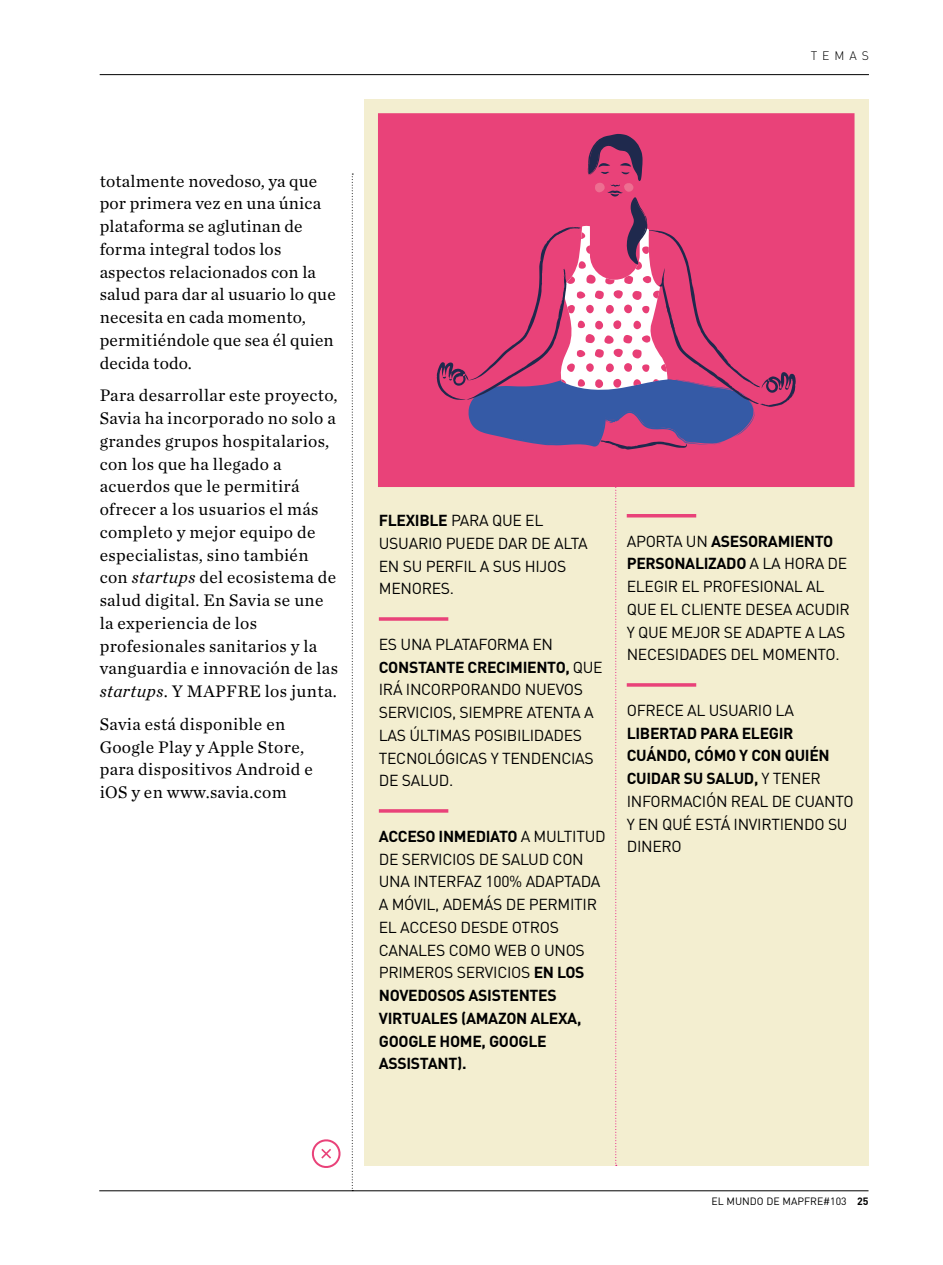
<style>
.page{position:relative;width:943px;height:1265px;background:#fff}
.page>*{position:absolute;margin:0;border:0;box-sizing:border-box;transform-origin:0 0}
.t1{font:17.5px/22.8px "Chronicle Text G1";letter-spacing:.02em;color:#000}
.t2{font:15.75px/22.8px "DIN";letter-spacing:-.02em;color:#000}
.t3{font:300 12.25px "DIN";letter-spacing:.4em;color:#000}
.t4{font:10.5px "DIN";color:#000}
.s1{font-style:italic}
.s2{font-weight:700}
</style>
<div class="page">
<div style="left:364px;top:99px;width:504px;height:1067px;background:#f3eed0"></div>
<svg style="left:379px;top:617px;width:69px;height:4px"></svg>
<svg style="left:379px;top:809px;width:69px;height:4px"></svg>
<hr style="left:626px;top:514px;width:70px;height:3px;background:#e94279">
<svg style="left:626px;top:683px;width:70px;height:4px"></svg>
<hr style="left:100px;top:74px;width:769px;height:1px;background:#000">
<hr style="left:99px;top:1190px;width:769px;height:1px;background:#000">
<svg style="left:311px;top:1139px;width:30px;height:29px"></svg>
<svg style="left:352px;top:174px;width:1px;height:1015px"></svg>
<svg style="left:615px;top:487px;width:2px;height:679px"></svg>
<div style="left:379px;top:114px;width:474px;height:372px;background:#e94279"></div>
<div style="left:378px;top:113px;width:476px;height:374px;border:2px solid #e94279"></div>
<svg style="left:437px;top:134px;width:358px;height:316px"></svg>
<p class="t3" style="left:810px;top:48px;width:60px">TEMAS</p>
<p class="t1" style="left:100px;top:169px;width:238px">totalmente novedoso, ya que por primera vez en una única plataforma se aglutinan de forma integral todos los aspectos relacionados con la salud para dar al usuario lo que necesita en cada momento, permitiéndole que sea él quien decida todo.</p>
<p class="t1" style="left:100px;top:384px;width:240px">Para desarrollar este proyecto,<br>Savia ha incorporado no solo a grandes grupos hospitalarios, con los que ha llegado a acuerdos que le permitirá ofrecer a los usuarios el más completo y mejor equipo de especialistas, sino también con <span class="s1">startups</span> del ecosistema de salud digital. En Savia se une la experiencia de los profesionales sanitarios y la vanguardia e innovación de las <span class="s1">startups</span>. Y MAPFRE los junta.</p>
<p class="t1" style="left:100px;top:712px;width:215px">Savia está disponible en<br>Google Play y Apple Store, para dispositivos Android e iOS y en www.savia.com</p>
<p class="t2" style="left:379px;top:509px;width:210px"><span class="s2">FLEXIBLE</span> PARA QUE EL<br>USUARIO PUEDE DAR DE ALTA<br>EN SU PERFIL A SUS HIJOS<br>MENORES.</p>
<p class="t2" style="left:379px;top:633px;width:225px">ES UNA PLATAFORMA EN<br><span class="s2">CONSTANTE CRECIMIENTO,</span> QUE<br>IRÁ INCORPORANDO NUEVOS<br>SERVICIOS, SIEMPRE ATENTA A<br>LAS ÚLTIMAS POSIBILIDADES<br>TECNOLÓGICAS Y TENDENCIAS<br>DE SALUD.</p>
<p class="t2" style="left:379px;top:824px;width:228px"><span class="s2">ACCESO INMEDIATO</span> A MULTITUD<br>DE SERVICIOS DE SALUD CON<br>UNA INTERFAZ 100% ADAPTADA<br>A MÓVIL, ADEMÁS DE PERMITIR<br>EL ACCESO DESDE OTROS<br>CANALES COMO WEB O UNOS<br>PRIMEROS SERVICIOS <span class="s2">EN LOS<br>NOVEDOSOS ASISTENTES<br>VIRTUALES (AMAZON ALEXA,<br>GOOGLE HOME, GOOGLE<br>ASSISTANT).</span></p>
<p class="t2" style="left:626px;top:529px;width:224px">APORTA UN <span class="s2">ASESORAMIENTO<br>PERSONALIZADO</span> A LA HORA DE<br>ELEGIR EL PROFESIONAL AL<br>QUE EL CLIENTE DESEA ACUDIR<br>Y QUE MEJOR SE ADAPTE A LAS<br>NECESIDADES DEL MOMENTO.</p>
<p class="t2" style="left:626px;top:698px;width:169px">OFRECE AL USUARIO LA</p>
<p class="t2" style="left:626px;top:721px;width:228px"><span class="s2">LIBERTAD PARA ELEGIR<br>CUÁNDO, CÓMO Y CON QUIÉN<br>CUIDAR SU SALUD,</span> Y TENER<br>INFORMACIÓN REAL DE CUANTO<br>Y EN QUÉ ESTÁ INVIRTIENDO SU<br>DINERO</p>
<p class="t4" style="left:711px;top:1194px;width:158px">EL MUNDO DE MAPFRE#103 <span class="s2">25</span></p>
</div>
